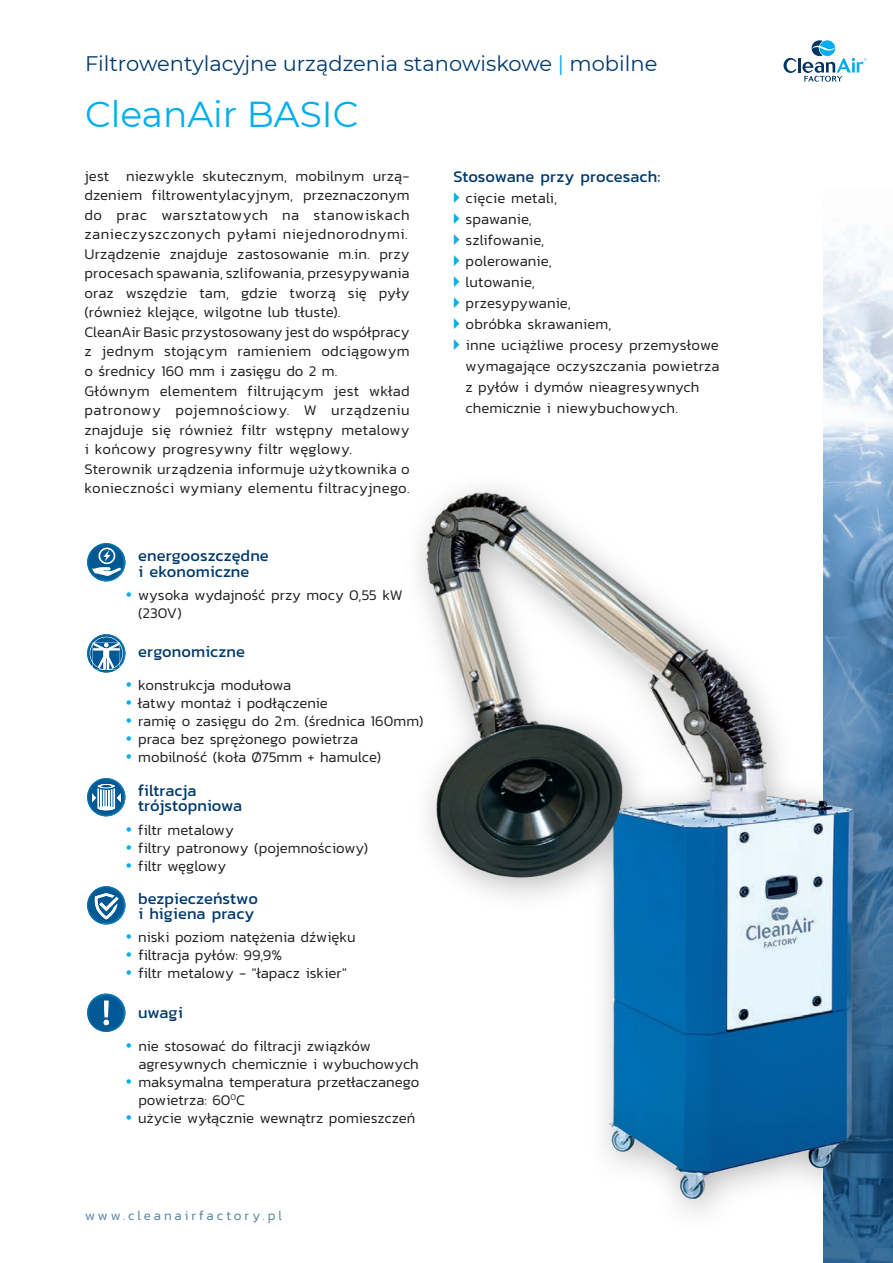
<style>
.page{position:relative;width:893px;height:1263px;background:#fff}
.page>*{position:absolute;margin:0;border:0;box-sizing:border-box;transform-origin:0 0}
.t1{font:36px "Montserrat";color:#00aeef}
.t2{font:21px "Montserrat";color:#00396c}
.t3{font:16.5px/15px "Kanit";letter-spacing:.005em;color:#00396c}
.t4{font:300 15px/19.5px "Kanit";color:#231f20}
.t5{font:300 13.5px "Kanit";letter-spacing:.215em;color:#56839f}
.s1{color:#00aeef}
</style>
<div class="page">
<img style="left:823px;top:228px;width:70px;height:1035px">
<img style="left:418px;top:391px;width:462px;height:859px">
<img style="left:87px;top:993px;width:38px;height:39px">
<svg style="left:104px;top:1000px;width:5px;height:25px"></svg>
<img style="left:87px;top:886px;width:38px;height:38px">
<img style="left:95px;top:893px;width:23px;height:26px">
<img style="left:99px;top:897px;width:20px;height:14px">
<img style="left:87px;top:778px;width:38px;height:38px">
<svg style="left:92px;top:785px;width:29px;height:25px"></svg>
<img style="left:98px;top:784px;width:17px;height:26px">
<img style="left:87px;top:634px;width:38px;height:38px">
<svg style="left:90px;top:637px;width:33px;height:33px"></svg>
<img style="left:87px;top:543px;width:38px;height:38px;border-radius:19px">
<svg style="left:92px;top:548px;width:29px;height:28px"></svg>
<svg style="left:783px;top:58px;width:13px;height:15px"></svg>
<hr style="left:798px;top:58px;width:3px;height:15px;background:#003466">
<svg style="left:802px;top:40px;width:65px;height:42px"></svg>
<h2 class="t2" style="left:85px;top:49px;width:574px">Filtrowentylacyjne urządzenia stanowiskowe <span class="s1">|</span> mobilne</h2>
<h1 class="t1" style="left:85px;top:90px;width:275px">CleanAir BASIC</h1>
<p class="t4" style="left:84px;top:166px;width:327px">jest niezwykle skutecznym, mobilnym urzą-</p>
<p class="t3" style="left:453px;top:169px;width:208px">Stosowane przy procesach:</p>
<p class="t4" style="left:84px;top:185px;width:327px">dzeniem filtrowentylacyjnym, przeznaczonym do prac warsztatowych na stanowiskach zanieczyszczonych pyłami niejednorodnymi.<br>Urządzenie znajduje zastosowanie m.in. przy procesach spawania, szlifowania, przesypywania oraz wszędzie tam, gdzie tworzą się pyły (również klejące, wilgotne lub tłuste).<br>CleanAir Basic przystosowany jest do współpracy z jednym stojącym ramieniem odciągowym o średnicy 160 mm i zasięgu do 2 m.<br>Głównym elementem filtrującym jest wkład patronowy pojemnościowy. W urządzeniu znajduje się również filtr wstępny metalowy i końcowy progresywny filtr węglowy.<br>Sterownik urządzenia informuje użytkownika o konieczności wymiany elementu filtracyjnego.</p>
<p class="t4" style="left:466px;top:187px;width:256px;line-height:21px">cięcie metali,<br>spawanie,<br>szlifowanie,<br>polerowanie,<br>lutowanie,<br>przesypywanie,<br>obróbka skrawaniem,<br>inne uciążliwe procesy przemysłowe wymagające oczyszczania powietrza z pyłów i dymów nieagresywnych chemicznie i niewybuchowych.</p>
<p class="t3" style="left:138px;top:547px;width:132px;line-height:16.5px">energooszczędne i ekonomiczne</p>
<p class="t4" style="left:138px;top:586px;width:266px;line-height:18px;text-indent:-13px"><span class="s1">•</span> wysoka wydajność przy mocy 0,55 kW (230V)</p>
<p class="t3" style="left:138px;top:644px;width:108px">ergonomiczne</p>
<p class="t4" style="left:125px;top:675px;width:167px"><span class="s1">•</span> konstrukcja modułowa</p>
<p class="t4" style="left:125px;top:693px;width:204px"><span class="s1">•</span> łatwy montaż i podłączenie</p>
<p class="t4" style="left:125px;top:711px;width:299px"><span class="s1">•</span> ramię o zasięgu do 2m. (średnica 160mm)</p>
<p class="t4" style="left:125px;top:729px;width:234px"><span class="s1">•</span> praca bez sprężonego powietrza</p>
<p class="t4" style="left:125px;top:747px;width:257px"><span class="s1">•</span> mobilność (koła Ø75mm + hamulce)</p>
<p class="t3" style="left:138px;top:782px;width:105px">filtracja trójstopniowa</p>
<p class="t4" style="left:125px;top:820px;width:110px"><span class="s1">•</span> filtr metalowy</p>
<p class="t4" style="left:126px;top:838px;width:244px"><span class="s1">•</span> filtry patronowy (pojemnościowy)</p>
<p class="t4" style="left:126px;top:856px;width:102px"><span class="s1">•</span> filtr węglowy</p>
<p class="t3" style="left:138px;top:890px;width:121px">bezpieczeństwo i higiena pracy</p>
<p class="t4" style="left:126px;top:927px;width:232px"><span class="s1">•</span> niski poziom natężenia dźwięku</p>
<p class="t4" style="left:126px;top:945px;width:158px"><span class="s1">•</span> filtracja pyłów: 99,9%</p>
<p class="t4" style="left:126px;top:963px;width:223px"><span class="s1">•</span> filtr metalowy - "łapacz iskier"</p>
<p class="t3" style="left:138px;top:1004px;width:46px">uwagi</p>
<p class="t4" style="left:138px;top:1036px;width:282px;line-height:18px;text-indent:-13px"><span class="s1">•</span> nie stosować do filtracji związków agresywnych chemicznie i wybuchowych</p>
<p class="t4" style="left:138px;top:1072px;width:282px;line-height:18px;text-indent:-13px"><span class="s1">•</span> maksymalna temperatura przetłaczanego powietrza: 60<sup>0</sup>C</p>
<p class="t4" style="left:125px;top:1108px;width:291px"><span class="s1">•</span> użycie wyłącznie wewnątrz pomieszczeń</p>
<p class="t5" style="left:85px;top:1206px;width:198px">www.cleanairfactory.pl</p>
</div>
